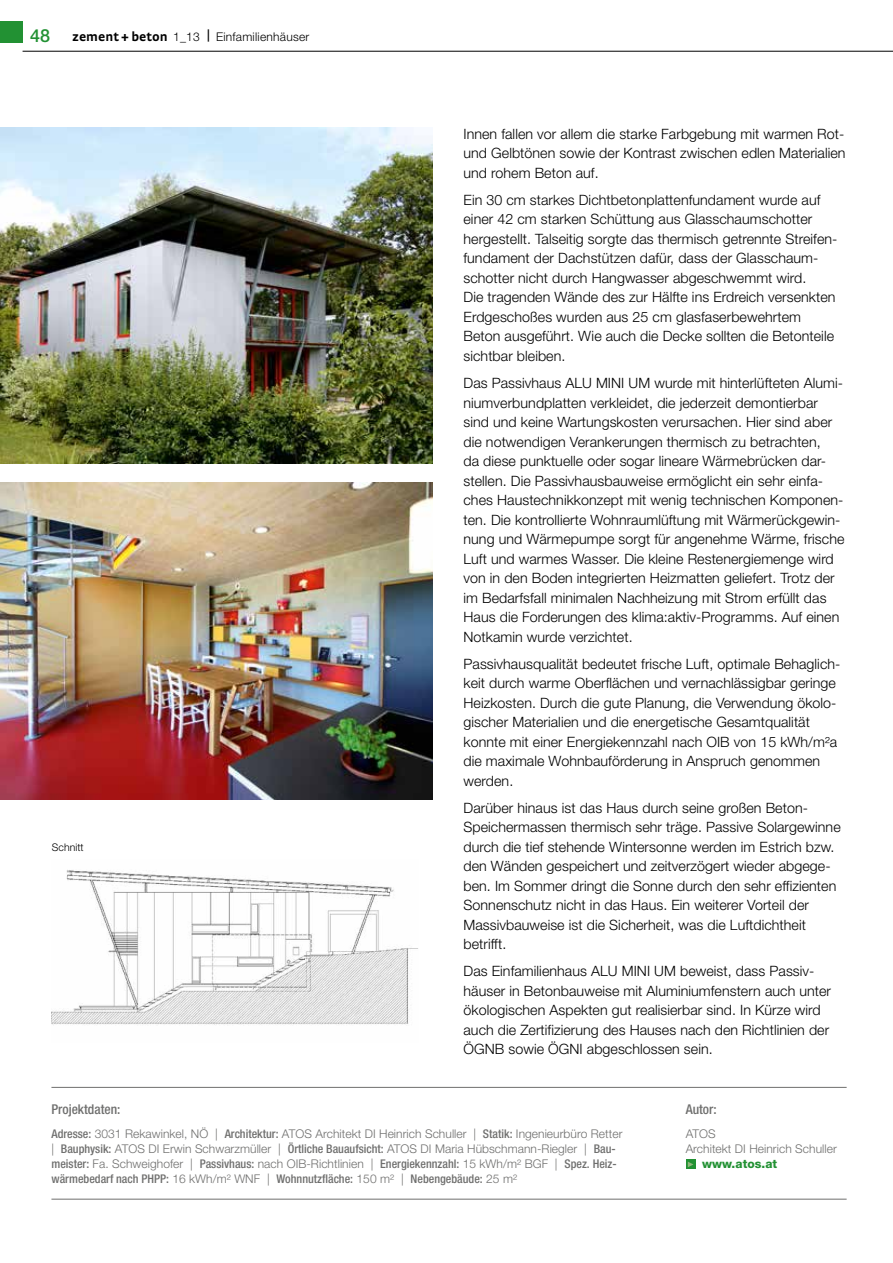
<style>
.page{position:relative;width:893px;height:1263px;background:#fff}
.page>*{position:absolute;margin:0;border:0;box-sizing:border-box;transform-origin:0 0}
.t1{font:500 18px "Helvetica Neue LT";color:#229133}
.t2{font:300 14.25px/19.5px "Helvetica Neue LT";letter-spacing:.005em;color:#000}
.t3{font:500 condensed 13.5px "Helvetica Neue LT";color:#6f6f6e}
.t4{font:700 13.5px "Strada";color:#000}
.t5{font:300 12px/15px "Helvetica Neue LT";letter-spacing:.005em;color:#6f6f6e}
.t6{font:300 12px "Helvetica Neue LT";letter-spacing:.02em;color:#000}
.t7{font:800 12px "Helvetica Neue LT";letter-spacing:.005em;color:#229133}
.t8{font:300 10.5px "Helvetica Neue LT";letter-spacing:.005em;color:#000}
.s1{font-family:"Helvetica Neue LT";font-weight:300;font-size:12px}
.s2{font-weight:500;font-stretch:condensed}
</style>
<div class="page">
<div style="left:0;top:21px;width:23px;height:22px;background:#229133"></div>
<hr style="left:23px;top:51px;width:870px;height:1px;background:#000">
<svg style="left:686px;top:1159px;width:9px;height:10px"></svg>
<svg style="left:688px;top:1161px;width:5px;height:6px"></svg>
<hr style="left:51px;top:1087px;width:796px;height:1px;background:#6f6f6e">
<hr style="left:51px;top:1199px;width:796px;height:1px;background:#6f6f6e">
<img style="left:0;top:128px;width:433px;height:335px">
<img style="left:0;top:482px;width:433px;height:317px">
<img style="left:51px;top:870px;width:367px;height:155px">
<p class="t1" style="left:30px;top:25px;width:22px">48</p>
<p class="t6" style="left:206px;top:29px;width:104px"><sup>|</sup> Einfamilienhäuser</p>
<p class="t4" style="left:72px;top:28px;width:129px">zement + beton <span class="s1">1_13</span></p>
<p class="t8" style="left:52px;top:841px;width:33px">Schnitt</p>
<p class="t2" style="left:463px;top:124px;width:384px">Innen fallen vor allem die starke Farbgebung mit warmen Rot&shy;und Gelbtönen sowie der Kontrast zwischen edlen Materialien und rohem Beton auf.</p>
<p class="t2" style="left:463px;top:190px;width:375px">Ein 30 cm starkes Dichtbetonplattenfundament wurde auf einer 42 cm starken Schüttung aus Glasschaumschotter hergestellt. Talseitig sorgte das thermisch getrennte Streifen&shy;fundament der Dachstützen dafür, dass der Glasschaum&shy;schotter nicht durch Hangwasser abgeschwemmt wird.<br>Die tragenden Wände des zur Hälfte ins Erdreich versenkten Erdgeschoßes wurden aus 25 cm glasfaserbewehrtem Beton ausgeführt. Wie auch die Decke sollten die Betonteile sichtbar bleiben.</p>
<p class="t2" style="left:463px;top:373px;width:382px">Das Passivhaus ALU MINI UM wurde mit hinterlüfteten Alumi&shy;niumverbundplatten verkleidet, die jederzeit demontierbar sind und keine Wartungskosten verursachen. Hier sind aber die notwendigen Verankerungen thermisch zu betrachten,<br>da diese punktuelle oder sogar lineare Wärmebrücken dar&shy;stellen. Die Passivhausbauweise ermöglicht ein sehr einfa&shy;ches Haustechnikkonzept mit wenig technischen Komponen&shy;ten. Die kontrollierte Wohnraumlüftung mit Wärmerückgewin&shy;nung und Wärmepumpe sorgt für angenehme Wärme, frische Luft und warmes Wasser. Die kleine Restenergiemenge wird von in den Boden integrierten Heizmatten geliefert. Trotz der im Bedarfsfall minimalen Nachheizung mit Strom erfüllt das Haus die Forderungen des klima:aktiv-Programms. Auf einen Notkamin wurde verzichtet.</p>
<p class="t2" style="left:463px;top:653px;width:378px">Passivhausqualität bedeutet frische Luft, optimale Behaglich&shy;keit durch warme Oberflächen und vernachlässigbar geringe Heizkosten. Durch die gute Planung, die Verwendung ökolo&shy;gischer Materialien und die energetische Gesamtqualität konnte mit einer Energiekennzahl nach OIB von 15 kWh/m²a die maximale Wohnbauförderung in Anspruch genommen werden.</p>
<p class="t2" style="left:463px;top:798px;width:379px">Darüber hinaus ist das Haus durch seine großen Beton-Speichermassen thermisch sehr träge. Passive Solargewinne durch die tief stehende Wintersonne werden im Estrich bzw. den Wänden gespeichert und zeitverzögert wieder abgege&shy;ben. Im Sommer dringt die Sonne durch den sehr effizienten Sonnenschutz nicht in das Haus. Ein weiterer Vorteil der Massivbauweise ist die Sicherheit, was die Luftdichtheit betrifft.</p>
<p class="t2" style="left:463px;top:961px;width:369px">Das Einfamilienhaus ALU MINI UM beweist, dass Passiv&shy;häuser in Betonbauweise mit Aluminiumfenstern auch unter ökologischen Aspekten gut realisierbar sind. In Kürze wird auch die Zertifizierung des Hauses nach den Richtlinien der ÖGNB sowie ÖGNI abgeschlossen sein.</p>
<p class="t3" style="left:51px;top:1101px;width:70px">Projektdaten:</p>
<p class="t5" style="left:51px;top:1126px;width:572px"><span class="s2">Adresse:</span> 3031 Rekawinkel, NÖ | <span class="s2">Architektur:</span> ATOS Architekt DI Heinrich Schuller | <span class="s2">Statik:</span> Ingenieurbüro Retter | <span class="s2">Bauphysik:</span> ATOS DI Erwin Schwarzmüller | <span class="s2">Örtliche Bauaufsicht:</span> ATOS DI Maria Hübschmann-Riegler | <span class="s2">Bau&shy;meister:</span> Fa. Schweighofer | <span class="s2">Passivhaus:</span> nach OIB-Richtlinien | <span class="s2">Energiekennzahl:</span> 15 kWh/m² BGF | <span class="s2">Spez. Heiz&shy;wärmebedarf nach PHPP:</span> 16 kWh/m² WNF | <span class="s2">Wohnnutzfläche:</span> 150 m² | <span class="s2">Nebengebäude:</span> 25 m²</p>
<p class="t3" style="left:686px;top:1101px;width:32px">Autor:</p>
<p class="t5" style="left:686px;top:1126px;width:153px">ATOS<br>Architekt DI Heinrich Schuller</p>
<p class="t7" style="left:702px;top:1156px;width:77px">www.atos.at</p>
</div>
